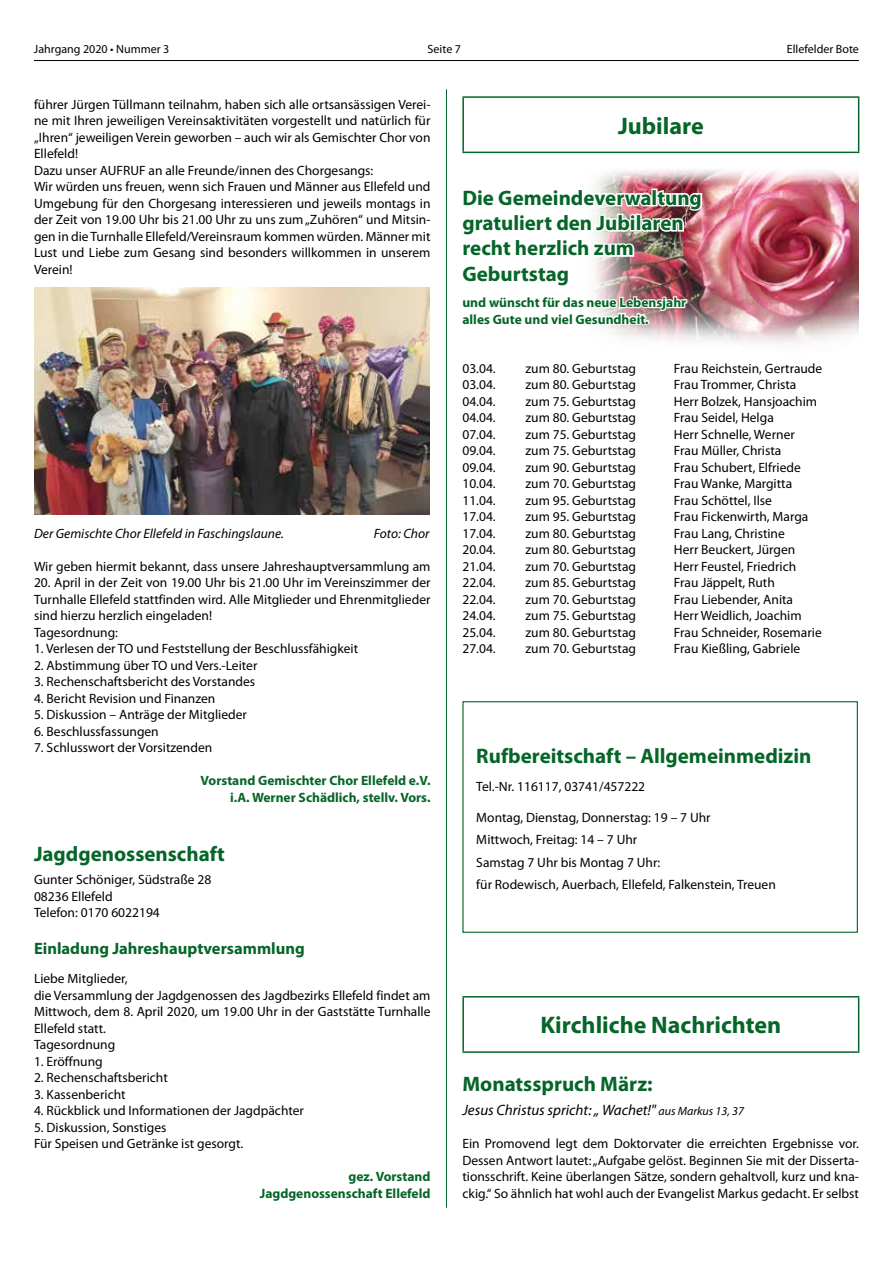
<style>
.page{position:relative;width:893px;height:1263px;background:#fff}
.page>*{position:absolute;margin:0;border:0;box-sizing:border-box;transform-origin:0 0}
.t1{font:700 24px "Myriad Pro";color:#066528}
.t2{font:700 21px/25.2px "Myriad Pro";color:#066528}
.t3{font:700 16.5px "Myriad Pro";color:#066528}
.t4{font:italic 15px "Myriad Pro";color:#000}
.t5{font:13.5px/16.5px "Myriad Pro";color:#000}
.t6{font:700 13.5px/16.5px "Myriad Pro";color:#066528;text-align:right}
.t7{font:italic 13.5px "Myriad Pro";color:#000}
.t8{font:12px "Myriad Pro";color:#000}
.s1{font-size:12px}
</style>
<div class="page">
<hr style="left:34px;top:60px;width:825px;height:1px;background:#000">
<hr style="left:446px;top:89px;width:1px;height:1119px;background:#066528">
<img style="left:34px;top:288px;width:395px;height:226px">
<hr style="left:462px;top:96px;width:397px;height:2px;background:#066528">
<hr style="left:462px;top:98px;width:2px;height:54px;background:#066528">
<hr style="left:858px;top:98px;width:1px;height:54px;background:#066528">
<hr style="left:462px;top:152px;width:397px;height:1px;background:#066528">
<img style="left:704px;top:170px;width:155px;height:173px">
<img style="left:462px;top:141px;width:242px;height:200px">
<div style="left:462px;top:701px;width:396px;height:232px;border:1px solid #066528"></div>
<hr style="left:462px;top:996px;width:397px;height:1px;background:#066528">
<hr style="left:858px;top:997px;width:1px;height:54px;background:#066528">
<hr style="left:462px;top:1051px;width:397px;height:2px;background:#066528">
<svg style="left:462px;top:996px;width:191px;height:57px"></svg>
<p class="t8" style="left:34px;top:42px;width:137px">Jahrgang 2020 • Nummer 3</p>
<p class="t8" style="left:428px;top:42px;width:35px">Seite 7</p>
<p class="t8" style="left:787px;top:42px;width:74px">Ellefelder Bote</p>
<p class="t5" style="left:34px;top:96px;width:398px">führer Jürgen Tüllmann teilnahm, haben sich alle ortsansässigen Verei&shy;ne mit Ihren jeweiligen Vereinsaktivitäten vorgestellt und natürlich für „Ihren“ jeweiligen Verein geworben – auch wir als Gemischter Chor von Ellefeld!<br>Dazu unser AUFRUF an alle Freunde/innen des Chorgesangs:<br>Wir würden uns freuen, wenn sich Frauen und Männer aus Ellefeld und Umgebung für den Chorgesang interessieren und jeweils montags in der Zeit von 19.00 Uhr bis 21.00 Uhr zu uns zum „Zuhören“ und Mitsin&shy;gen in die Turnhalle Ellefeld/Vereinsraum kommen würden. Männer mit Lust und Liebe zum Gesang sind besonders willkommen in unserem Verein!</p>
<p class="t7" style="left:34px;top:525px;width:251px">Der Gemischte Chor Ellefeld in Faschingslaune.</p>
<p class="t7" style="left:374px;top:525px;width:57px">Foto: Chor</p>
<p class="t5" style="left:34px;top:558px;width:398px">Wir geben hiermit bekannt, dass unsere Jahreshauptversammlung am</p>
<p class="t5" style="left:34px;top:574px;width:398px">20. April in der Zeit von 19.00 Uhr bis 21.00 Uhr im Vereinszimmer der Turnhalle Ellefeld stattfinden wird. Alle Mitglieder und Ehrenmitglieder sind hierzu herzlich eingeladen!<br>Tagesordnung:</p>
<p class="t5" style="left:34px;top:640px;width:326px">1. Verlesen der TO und Feststellung der Beschlussfähigkeit</p>
<p class="t5" style="left:34px;top:657px;width:225px">2. Abstimmung über TO und Vers.-Leiter</p>
<p class="t5" style="left:34px;top:673px;width:223px">3. Rechenschaftsbericht des Vorstandes</p>
<p class="t5" style="left:34px;top:690px;width:183px">4. Bericht Revision und Finanzen</p>
<p class="t5" style="left:34px;top:706px;width:214px">5. Diskussion – Anträge der Mitglieder</p>
<p class="t5" style="left:34px;top:722px;width:126px">6. Beschlussfassungen</p>
<p class="t5" style="left:34px;top:739px;width:180px">7. Schlusswort der Vorsitzenden</p>
<p class="t6" style="left:201px;top:772px;width:231px">Vorstand Gemischter Chor Ellefeld e.V. i.A. Werner Schädlich, stellv. Vors.</p>
<h2 class="t2" style="left:34px;top:840px;width:192px">Jagdgenossenschaft</h2>
<p class="t5" style="left:34px;top:871px;width:179px">Gunter Schöniger, Südstraße 28<br>08236 Ellefeld<br>Telefon: 0170 6022194</p>
<p class="t3" style="left:34px;top:938px;width:272px">Einladung Jahreshauptversammlung</p>
<p class="t5" style="left:34px;top:970px;width:398px">Liebe Mitglieder,<br>die Versammlung der Jagdgenossen des Jagdbezirks Ellefeld findet am Mittwoch, dem 8. April 2020, um 19.00 Uhr in der Gaststätte Turnhalle Ellefeld statt.<br>Tagesordnung</p>
<p class="t5" style="left:34px;top:1053px;width:70px">1. Eröffnung</p>
<p class="t5" style="left:34px;top:1069px;width:135px">2. Rechenschaftsbericht</p>
<p class="t5" style="left:34px;top:1086px;width:93px">3. Kassenbericht</p>
<p class="t5" style="left:34px;top:1102px;width:271px">4. Rückblick und Informationen der Jagdpächter</p>
<p class="t5" style="left:34px;top:1119px;width:211px">5. Diskussion, Sonstiges<br>Für Speisen und Getränke ist gesorgt.</p>
<p class="t6" style="left:260px;top:1168px;width:172px">gez. Vorstand<br>Jagdgenossenschaft Ellefeld</p>
<h1 class="t1" style="left:618px;top:110px;width:87px">Jubilare</h1>
<h2 class="t2" style="left:462px;top:185px;width:241px">Die Gemeindeverwaltung gratuliert den Jubilaren recht herzlich zum<br>Geburtstag</h2>
<p class="t6" style="left:462px;top:294px;width:225px;text-align:left">und wünscht für das neue Lebensjahr alles Gute und viel Gesundheit.</p>
<p class="t5" style="left:462px;top:360px;width:35px">03.04.</p>
<p class="t5" style="left:525px;top:360px;width:112px">zum 80. Geburtstag</p>
<p class="t5" style="left:674px;top:360px;width:150px">Frau Reichstein, Gertraude</p>
<p class="t5" style="left:462px;top:376px;width:35px">03.04.</p>
<p class="t5" style="left:525px;top:376px;width:112px">zum 80. Geburtstag</p>
<p class="t5" style="left:674px;top:376px;width:124px">Frau Trommer, Christa</p>
<p class="t5" style="left:462px;top:393px;width:35px">04.04.</p>
<p class="t5" style="left:525px;top:393px;width:112px">zum 75. Geburtstag</p>
<p class="t5" style="left:674px;top:393px;width:145px">Herr Bolzek, Hansjoachim</p>
<p class="t5" style="left:462px;top:409px;width:35px">04.04.</p>
<p class="t5" style="left:525px;top:409px;width:112px">zum 80. Geburtstag</p>
<p class="t5" style="left:674px;top:409px;width:101px">Frau Seidel, Helga</p>
<p class="t5" style="left:462px;top:426px;width:35px">07.04.</p>
<p class="t5" style="left:525px;top:426px;width:112px">zum 75. Geburtstag</p>
<p class="t5" style="left:674px;top:426px;width:122px">Herr Schnelle, Werner</p>
<p class="t5" style="left:462px;top:442px;width:35px">09.04.</p>
<p class="t5" style="left:525px;top:442px;width:112px">zum 75. Geburtstag</p>
<p class="t5" style="left:674px;top:442px;width:109px">Frau Müller, Christa</p>
<p class="t5" style="left:462px;top:459px;width:35px">09.04.</p>
<p class="t5" style="left:525px;top:459px;width:112px">zum 90. Geburtstag</p>
<p class="t5" style="left:674px;top:459px;width:128px">Frau Schubert, Elfriede</p>
<p class="t5" style="left:462px;top:475px;width:35px">10.04.</p>
<p class="t5" style="left:525px;top:475px;width:112px">zum 70. Geburtstag</p>
<p class="t5" style="left:674px;top:475px;width:120px">Frau Wanke, Margitta</p>
<p class="t5" style="left:462px;top:492px;width:35px">11.04.</p>
<p class="t5" style="left:525px;top:492px;width:112px">zum 95. Geburtstag</p>
<p class="t5" style="left:674px;top:492px;width:100px">Frau Schöttel, Ilse</p>
<p class="t5" style="left:462px;top:508px;width:35px">17.04.</p>
<p class="t5" style="left:525px;top:508px;width:112px">zum 95. Geburtstag</p>
<p class="t5" style="left:674px;top:508px;width:136px">Frau Fickenwirth, Marga</p>
<p class="t5" style="left:462px;top:525px;width:35px">17.04.</p>
<p class="t5" style="left:525px;top:525px;width:112px">zum 80. Geburtstag</p>
<p class="t5" style="left:674px;top:525px;width:112px">Frau Lang, Christine</p>
<p class="t5" style="left:462px;top:541px;width:35px">20.04.</p>
<p class="t5" style="left:525px;top:541px;width:112px">zum 80. Geburtstag</p>
<p class="t5" style="left:674px;top:541px;width:123px">Herr Beuckert, Jürgen</p>
<p class="t5" style="left:462px;top:557px;width:35px">21.04.</p>
<p class="t5" style="left:525px;top:557px;width:112px">zum 70. Geburtstag</p>
<p class="t5" style="left:674px;top:557px;width:124px">Herr Feustel, Friedrich</p>
<p class="t5" style="left:462px;top:574px;width:35px">22.04.</p>
<p class="t5" style="left:525px;top:574px;width:112px">zum 85. Geburtstag</p>
<p class="t5" style="left:674px;top:574px;width:102px">Frau Jäppelt, Ruth</p>
<p class="t5" style="left:462px;top:590px;width:35px">22.04.</p>
<p class="t5" style="left:525px;top:590px;width:112px">zum 70. Geburtstag</p>
<p class="t5" style="left:674px;top:590px;width:121px">Frau Liebender, Anita</p>
<p class="t5" style="left:462px;top:607px;width:35px">24.04.</p>
<p class="t5" style="left:525px;top:607px;width:112px">zum 75. Geburtstag</p>
<p class="t5" style="left:674px;top:607px;width:129px">Herr Weidlich, Joachim</p>
<p class="t5" style="left:462px;top:623px;width:35px">25.04.</p>
<p class="t5" style="left:525px;top:623px;width:112px">zum 80. Geburtstag</p>
<p class="t5" style="left:674px;top:623px;width:149px">Frau Schneider, Rosemarie</p>
<p class="t5" style="left:462px;top:640px;width:35px">27.04.</p>
<p class="t5" style="left:525px;top:640px;width:112px">zum 70. Geburtstag</p>
<p class="t5" style="left:674px;top:640px;width:128px">Frau Kießling, Gabriele</p>
<h2 class="t2" style="left:476px;top:742px;width:337px">Rufbereitschaft – Allgemeinmedizin</h2>
<p class="t5" style="left:476px;top:778px;width:170px">Tel.-Nr. 116117, 03741/457222</p>
<p class="t5" style="left:476px;top:806px;width:301px;line-height:22.5px">Montag, Dienstag, Donnerstag: 19 – 7 Uhr<br>Mittwoch, Freitag: 14 – 7 Uhr<br>Samstag 7 Uhr bis Montag 7 Uhr:<br>für Rodewisch, Auerbach, Ellefeld, Falkenstein, Treuen</p>
<h1 class="t1" style="left:541px;top:1010px;width:242px">Kirchliche Nachrichten</h1>
<h2 class="t2" style="left:462px;top:1070px;width:192px">Monatsspruch März:</h2>
<p class="t4" style="left:462px;top:1101px;width:283px">Jesus Christus spricht: „ Wachet!" <span class="s1">aus Markus 13, 37</span></p>
<p class="t5" style="left:462px;top:1135px;width:398px;text-align:justify">Ein Promovend legt dem Doktorvater die erreichten Ergebnisse vor.<br>Dessen Antwort lautet: „Aufgabe gelöst. Beginnen Sie mit der Disserta&shy;tionsschrift. Keine überlangen Sätze, sondern gehaltvoll, kurz und kna&shy;ckig.“ So ähnlich hat wohl auch der Evangelist Markus gedacht. Er selbst</p>
</div>
